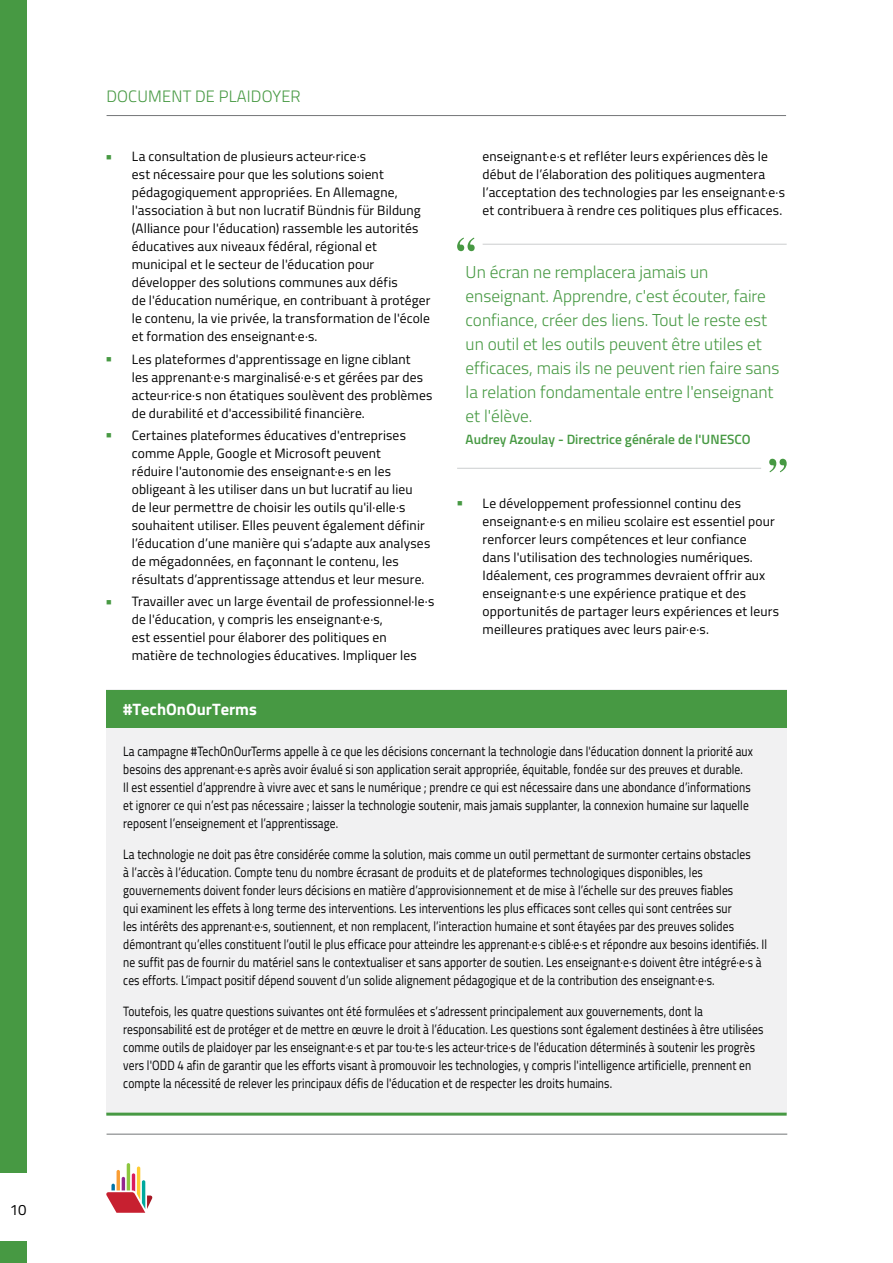
<style>
.page{position:relative;width:893px;height:1263px;background:#fff}
.page>*{position:absolute;margin:0;border:0;box-sizing:border-box;transform-origin:0 0}
.t1{font:300 17.25px/24px "Titillium Web";color:#479943}
.t2{font:300 16.5px "Titillium Web";letter-spacing:.01em;color:#479943}
.t3{font:700 16.5px "Titillium Web";color:#fff}
.t4{font:15px "Titillium Web";color:#000}
.t5{font:13.5px/18px "Titillium Web";letter-spacing:.01em;color:#000;scale:.85 1}
.t6{font:13.5px/18px "Titillium Web";letter-spacing:.01em;color:#000}
.t7{font:600 13.5px "Titillium Web";color:#479943}
</style>
<div class="page">
<div style="left:0;top:0;width:27px;height:1263px;background:#479943"></div>
<hr style="left:107px;top:115px;width:679px;height:1px;background:#737577">
<hr style="left:107px;top:1134px;width:680px;height:1px;background:#737577">
<svg style="left:106px;top:1163px;width:46px;height:50px"></svg>
<div style="left:0;top:1173px;width:85px;height:67px;background:#fff"></div>
<hr style="left:483px;top:244px;width:304px;height:1px;background:#d1d3d4">
<hr style="left:457px;top:468px;width:304px;height:1px;background:#d1d3d4">
<svg style="left:457px;top:238px;width:18px;height:13px"></svg>
<svg style="left:769px;top:459px;width:18px;height:13px"></svg>
<div style="left:106px;top:690px;width:681px;height:424px;background:#f1f1f2"></div>
<div style="left:106px;top:690px;width:681px;height:37px;background:#479943"></div>
<hr style="left:106px;top:1112px;width:681px;height:3px;background:#479943">
<p class="t4" style="left:10px;top:1199px;width:18px">10</p>
<p class="t2" style="left:106px;top:85px;width:196px">DOCUMENT DE PLAIDOYER</p>
<p class="t6" style="left:132px;top:147px;width:300px">La consultation de plusieurs acteur·rice·s<br>est nécessaire pour que les solutions soient pédagogiquement appropriées. En Allemagne, l'association à but non lucratif Bündnis für Bildung (Alliance pour l'éducation) rassemble les autorités éducatives aux niveaux fédéral, régional et municipal et le secteur de l'éducation pour développer des solutions communes aux défis<br>de l'éducation numérique, en contribuant à protéger le contenu, la vie privée, la transformation de l'école et formation des enseignant·e·s.</p>
<p class="t6" style="left:132px;top:349px;width:302px">Les plateformes d'apprentissage en ligne ciblant<br>les apprenant·e·s marginalisé·e·s et gérées par des acteur·rice·s non étatiques soulèvent des problèmes de durabilité et d'accessibilité financière.</p>
<p class="t6" style="left:132px;top:425px;width:300px">Certaines plateformes éducatives d'entreprises comme Apple, Google et Microsoft peuvent<br>réduire l'autonomie des enseignant·e·s en les obligeant à les utiliser dans un but lucratif au lieu<br>de leur permettre de choisir les outils qu'il·elle·s souhaitent utiliser. Elles peuvent également définir l’éducation d’une manière qui s’adapte aux analyses de mégadonnées, en façonnant le contenu, les résultats d’apprentissage attendus et leur mesure.</p>
<p class="t6" style="left:132px;top:592px;width:304px">Travailler avec un large éventail de professionnel·le·s de l'éducation, y compris les enseignant·e·s,<br>est essentiel pour élaborer des politiques en matière de technologies éducatives. Impliquer les</p>
<p class="t6" style="left:483px;top:147px;width:304px">enseignant·e·s et refléter leurs expériences dès le début de l’élaboration des politiques augmentera l’acceptation des technologies par les enseignant·e·s et contribuera à rendre ces politiques plus efficaces.</p>
<p class="t1" style="left:466px;top:259px;width:315px">Un écran ne remplacera jamais un enseignant. Apprendre, c'est écouter, faire confiance, créer des liens. Tout le reste est un outil et les outils peuvent être utiles et efficaces, mais ils ne peuvent rien faire sans la relation fondamentale entre l'enseignant et l'élève.</p>
<p class="t7" style="left:466px;top:430px;width:286px">Audrey Azoulay - Directrice générale de l'UNESCO</p>
<p class="t6" style="left:483px;top:493px;width:298px">Le développement professionnel continu des enseignant·e·s en milieu scolaire est essentiel pour renforcer leurs compétences et leur confiance<br>dans l'utilisation des technologies numériques.<br>Idéalement, ces programmes devraient offrir aux enseignant·e·s une expérience pratique et des opportunités de partager leurs expériences et leurs meilleures pratiques avec leurs pair·e·s.</p>
<p class="t3" style="left:123px;top:696px;width:135px">#TechOnOurTerms</p>
<p class="t5" style="left:123px;top:742px;width:742px">La campagne #TechOnOurTerms appelle à ce que les décisions concernant la technologie dans l'éducation donnent la priorité aux besoins des apprenant·e·s après avoir évalué si son application serait appropriée, équitable, fondée sur des preuves et durable.<br>Il est essentiel d’apprendre à vivre avec et sans le numérique ; prendre ce qui est nécessaire dans une abondance d’informations et ignorer ce qui n’est pas nécessaire ; laisser la technologie soutenir, mais jamais supplanter, la connexion humaine sur laquelle reposent l’enseignement et l’apprentissage.</p>
<p class="t5" style="left:123px;top:844px;width:759px">La technologie ne doit pas être considérée comme la solution, mais comme un outil permettant de surmonter certains obstacles<br>à l’accès à l’éducation. Compte tenu du nombre écrasant de produits et de plateformes technologiques disponibles, les gouvernements doivent fonder leurs décisions en matière d’approvisionnement et de mise à l’échelle sur des preuves fiables<br>qui examinent les effets à long terme des interventions. Les interventions les plus efficaces sont celles qui sont centrées sur<br>les intérêts des apprenant·e·s, soutiennent, et non remplacent, l’interaction humaine et sont étayées par des preuves solides démontrant qu’elles constituent l’outil le plus efficace pour atteindre les apprenant·e·s ciblé·e·s et répondre aux besoins identifiés. Il ne suffit pas de fournir du matériel sans le contextualiser et sans apporter de soutien. Les enseignant·e·s doivent être intégré·e·s à ces efforts. L’impact positif dépend souvent d’un solide alignement pédagogique et de la contribution des enseignant·e·s.</p>
<p class="t5" style="left:123px;top:1001px;width:755px">Toutefois, les quatre questions suivantes ont été formulées et s’adressent principalement aux gouvernements, dont la responsabilité est de protéger et de mettre en œuvre le droit à l’éducation. Les questions sont également destinées à être utilisées comme outils de plaidoyer par les enseignant·e·s et par tou·te·s les acteur·trice·s de l'éducation déterminés à soutenir les progrès vers l'ODD 4 afin de garantir que les efforts visant à promouvoir les technologies, y compris l'intelligence artificielle, prennent en compte la nécessité de relever les principaux défis de l'éducation et de respecter les droits humains.</p>
</div>
